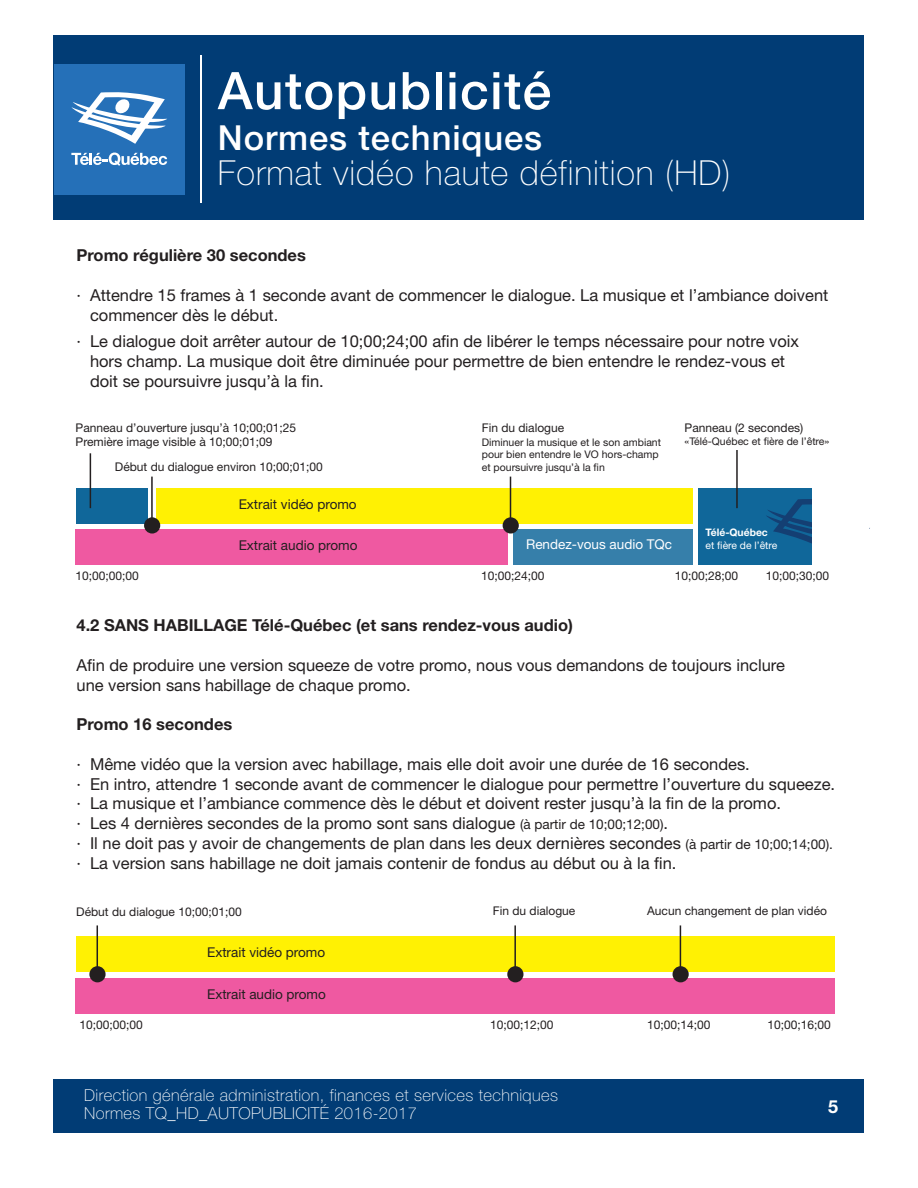
<style>
.page{position:relative;width:918px;height:1188px;background:#fff}
.page>*{position:absolute;margin:0;border:0;box-sizing:border-box;transform-origin:0 0}
.t1{font:500 51.9px "Helvetica Neue LT Std";letter-spacing:.025em;color:#fff}
.t2{font:100 34.5px "Helvetica Neue LT Std";letter-spacing:.025em;color:#fff}
.t3{font:500 34.5px "Helvetica Neue LT Std";letter-spacing:.025em;color:#fff}
.t4{font:700 18px "Helvetica Neue LT Std";color:#fff}
.t5{font:16.5px/19.8px "Helvetica Neue LT Std";color:#231f20}
.t6{font:100 16.5px/18px "Helvetica Neue LT Std";letter-spacing:.025em;color:#fff}
.t7{font:700 16.5px "Helvetica Neue LT Std";color:#231f20}
.t8{font:13.5px "Helvetica Neue LT Std";color:#231f20}
.t9{font:13.5px "Helvetica Neue LT Std";color:#fff}
.t10{font:12px/14.4px "Helvetica Neue LT Std";color:#231f20}
.t11{font:10.5px/12.6px "Helvetica Neue LT Std";color:#231f20}
.t12{font:10.35px "Helvetica Neue LT Std";color:#fff}
.t13{font:700 10.35px "Helvetica Neue LT Std";color:#fff}
.s1{font-size:13.5px}
</style>
<div class="page">
<div style="left:54px;top:36px;width:810px;height:184px;background:#013c75"></div>
<div style="left:54px;top:1079px;width:810px;height:54px;background:#013c75"></div>
<div style="left:54px;top:64px;width:131px;height:131px;background:#2570b8"></div>
<svg style="left:71px;top:153px;width:96px;height:13px"></svg>
<svg style="left:71px;top:92px;width:96px;height:52px"></svg>
<hr style="left:200px;top:55px;width:2px;height:148px;background:#fff">
<div style="left:76px;top:978px;width:759px;height:35px;background:#ef59a1"></div>
<div style="left:76px;top:937px;width:758px;height:35px;background:#fff101"></div>
<hr style="left:97px;top:925px;width:1px;height:55px;background:#231f20">
<div style="left:89px;top:966px;width:17px;height:16px;background:#231f20;border-radius:50%"></div>
<hr style="left:514px;top:925px;width:2px;height:55px;background:#231f20">
<div style="left:507px;top:966px;width:16px;height:16px;background:#231f20;border-radius:50%"></div>
<hr style="left:680px;top:925px;width:1px;height:55px;background:#231f20">
<div style="left:673px;top:966px;width:16px;height:16px;background:#231f20;border-radius:50%"></div>
<div style="left:76px;top:488px;width:72px;height:35px;background:#10679a"></div>
<div style="left:76px;top:529px;width:432px;height:36px;background:#ef59a1"></div>
<div style="left:513px;top:529px;width:180px;height:36px;background:#367faa"></div>
<div style="left:157px;top:488px;width:536px;height:35px;background:#fff101"></div>
<div style="left:698px;top:488px;width:114px;height:77px;background:#10679a"></div>
<hr style="left:90px;top:453px;width:1px;height:55px;background:#231f20">
<hr style="left:736px;top:450px;width:2px;height:58px;background:#231f20">
<hr style="left:151px;top:477px;width:2px;height:54px;background:#231f20">
<div style="left:144px;top:517px;width:16px;height:17px;background:#231f20;border-radius:50%"></div>
<hr style="left:510px;top:477px;width:1px;height:54px;background:#231f20">
<div style="left:503px;top:517px;width:16px;height:17px;background:#231f20;border-radius:50%"></div>
<svg style="left:766px;top:499px;width:104px;height:45px"></svg>
<div style="left:812px;top:488px;width:56px;height:72px;background:#fff"></div>
<h1 class="t1" style="left:218px;top:60px;width:335px">Autopublicité</h1>
<h2 class="t3" style="left:218px;top:117px;width:326px">Normes techniques</h2>
<h2 class="t2" style="left:218px;top:153px;width:514px">Format vidéo haute définition (HD)</h2>
<p class="t7" style="left:77px;top:245px;width:231px">Promo régulière 30 secondes</p>
<p class="t5" style="left:90px;top:285px;width:740px;text-indent:-13px">· Attendre 15 frames à 1 seconde avant de commencer le dialogue. La musique et l’ambiance doivent commencer dès le début.</p>
<p class="t5" style="left:90px;top:331px;width:711px;text-indent:-13px">· Le dialogue doit arrêter autour de 10;00;24;00 afin de libérer le temps nécessaire pour notre voix hors champ. La musique doit être diminuée pour permettre de bien entendre le rendez-vous et doit se poursuivre jusqu’à la fin.</p>
<p class="t10" style="left:76px;top:420px;width:222px">Panneau d’ouverture jusqu’à 10;00;01;25<br>Première image visible à 10;00;01;09</p>
<p class="t10" style="left:115px;top:460px;width:209px">Début du dialogue environ 10;00;01;00</p>
<p class="t10" style="left:482px;top:420px;width:84px">Fin du dialogue</p>
<p class="t11" style="left:482px;top:435px;width:181px">Diminuer la musique et le son ambiant pour bien entendre le VO hors-champ et poursuivre jusqu’à la fin</p>
<p class="t8" style="left:239px;top:496px;width:120px">Extrait vidéo promo</p>
<p class="t8" style="left:239px;top:537px;width:120px">Extrait audio promo</p>
<p class="t9" style="left:526px;top:536px;width:148px">Rendez-vous audio TQc</p>
<p class="t10" style="left:685px;top:420px;width:120px">Panneau (2 secondes)</p>
<p class="t11" style="left:685px;top:434px;width:146px">«Télé-Québec et fière de l’être»</p>
<p class="t13" style="left:706px;top:526px;width:64px">Télé-Québec</p>
<p class="t12" style="left:706px;top:539px;width:73px">et fière de l’être</p>
<p class="t10" style="left:76px;top:568px;width:65px">10;00;00;00</p>
<p class="t10" style="left:481px;top:568px;width:65px">10;00;24;00</p>
<p class="t10" style="left:675px;top:568px;width:65px">10;00;28;00</p>
<p class="t10" style="left:766px;top:568px;width:65px">10;00;30;00</p>
<p class="t7" style="left:77px;top:615px;width:498px">4.2 SANS HABILLAGE Télé-Québec (et sans rendez-vous audio)</p>
<p class="t5" style="left:77px;top:655px;width:710px">Afin de produire une version squeeze de votre promo, nous vous demandons de toujours inclure une version sans habillage de chaque promo.</p>
<p class="t7" style="left:77px;top:714px;width:157px">Promo 16 secondes</p>
<p class="t5" style="left:77px;top:754px;width:760px">· Même vidéo que la version avec habillage, mais elle doit avoir une durée de 16 secondes.<br>· En intro, attendre 1 seconde avant de commencer le dialogue pour permettre l’ouverture du squeeze. · La musique et l’ambiance commence dès le début et doivent rester jusqu’à la fin de la promo.<br>· Les 4 dernières secondes de la promo sont sans dialogue <span class="s1">(à partir de 10;00;12;00)</span>.<br>· Il ne doit pas y avoir de changements de plan dans les deux dernières secondes <span class="s1">(à partir de 10;00;14;00). </span>· La version sans habillage ne doit jamais contenir de fondus au début ou à la fin.</p>
<p class="t10" style="left:76px;top:905px;width:167px">Début du dialogue 10;00;01;00</p>
<p class="t10" style="left:493px;top:904px;width:84px">Fin du dialogue</p>
<p class="t10" style="left:647px;top:904px;width:181px">Aucun changement de plan vidéo</p>
<p class="t8" style="left:207px;top:945px;width:120px">Extrait vidéo promo</p>
<p class="t8" style="left:207px;top:986px;width:120px">Extrait audio promo</p>
<p class="t10" style="left:79px;top:1017px;width:65px">10;00;00;00</p>
<p class="t10" style="left:490px;top:1017px;width:65px">10;00;12;00</p>
<p class="t10" style="left:647px;top:1017px;width:65px">10;00;14;00</p>
<p class="t10" style="left:767px;top:1017px;width:65px">10;00;16;00</p>
<p class="t6" style="left:84px;top:1086px;width:475px">Direction générale administration, finances et services techniques<br>Normes TQ_HD_AUTOPUBLICITÉ 2016-2017</p>
<p class="t4" style="left:828px;top:1095px;width:12px">5</p>
</div>
